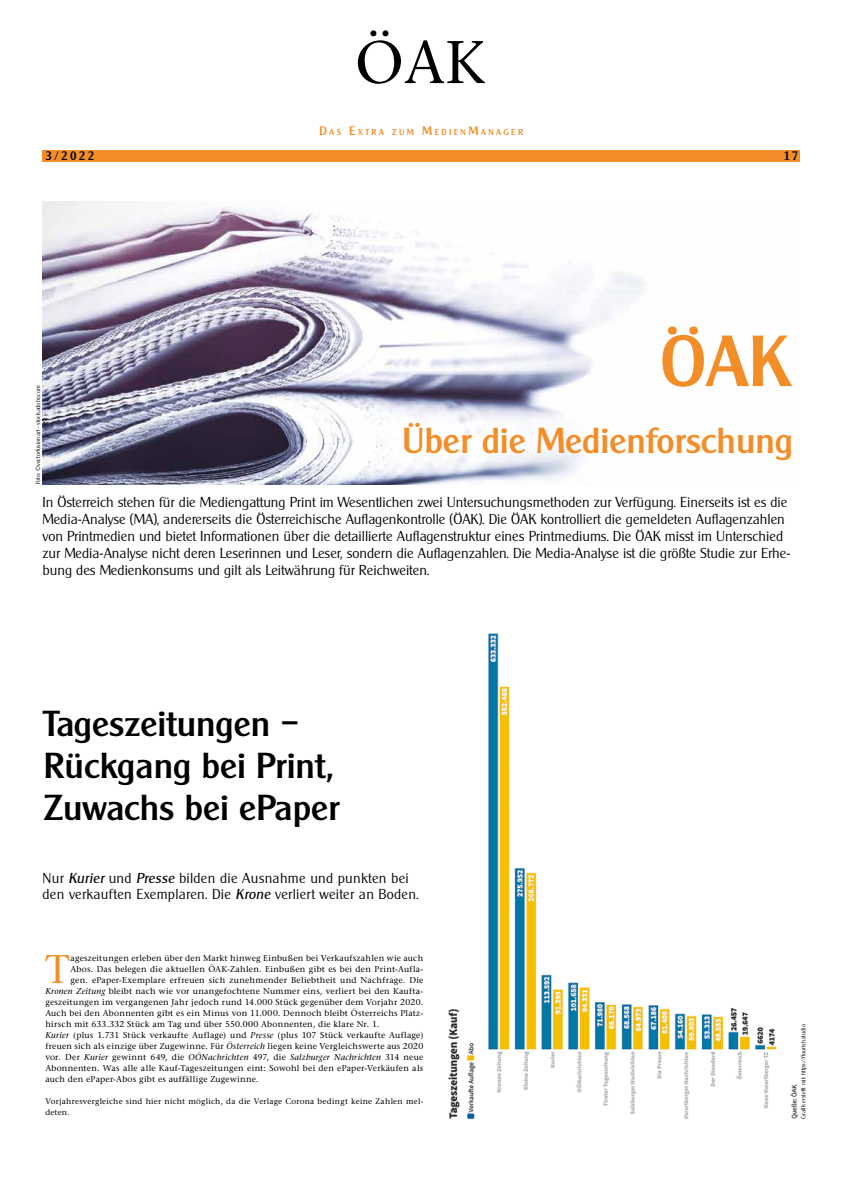
<style>
.page{position:relative;width:842px;height:1180px;background:#fff}
.page>*{position:absolute;margin:0;border:0;box-sizing:border-box;transform-origin:0 0}
.t1{font:500 70px "Cleargothic";color:#f28d28}
.t2{font:60px "Stone Serif";color:#000}
.t3{font:39.9px "Stone Serif";color:#f28d28}
.t4{font:500 35px/42px "Cleargothic";color:#000}
.t5{font:500 35px "Cleargothic";color:#f28d28}
.t6{font:300 14px/16.8px "Cleargothic";color:#000}
.t7{font:300 14px/16.8px "Cleargothic";letter-spacing:.02em;color:#000}
.t8{font:500 12px "Cleargothic";letter-spacing:.2em;color:#000}
.t9{font:8.5px "Stone Serif";letter-spacing:.03em;color:#000}
.t10{font:italic 8.5px "Stone Serif";letter-spacing:.025em;color:#000}
.t11{font:500 8.4px "Cleargothic";letter-spacing:.285em;color:#f28d28}
.t12{font:8px/11px "Stone Serif";letter-spacing:.03em;color:#000}
.t13{font:300 6px "Cleargothic";color:#000}
.s1{font-size:12px}
.s2{font-weight:400;font-style:italic}
.s3{font-style:italic}
.s4{font-style:normal}
</style>
<div class="page">
<div style="left:43px;top:151px;width:757px;height:11px;background:#f28d28"></div>
<img style="left:43px;top:201px;width:601px;height:283px">
<img style="left:448px;top:633px;width:350px;height:487px">
<h2 class="t2" style="left:355px;top:25px;width:132px">ÖAK</h2>
<p class="t11" style="left:319px;top:127px;width:205px"><span class="s1">D</span>AS <span class="s1">E</span>XTRA ZUM <span class="s1">M</span>ED IEN<span class="s1">M</span>ANAGER</p>
<h3 class="t8" style="left:46px;top:149px;width:50px">3/2022</h3>
<h3 class="t8" style="left:784px;top:149px;width:16px">17</h3>
<h1 class="t1" style="left:660px;top:319px;width:132px">ÖAK</h1>
<h3 class="t5" style="left:402px;top:419px;width:392px">Über die Medienforschung</h3>
<p class="t6" style="left:43px;top:494px;width:749px">In Österreich stehen für die Mediengattung Print im Wesentlichen zwei Untersuchungsmethoden zur Verfügung. Einerseits ist es die Media-Analyse (MA), andererseits die Österreichische Auflagenkontrolle (ÖAK). Die ÖAK kontrolliert die gemeldeten Auflagenzahlen von Printmedien und bietet Informationen über die detaillierte Auflagenstruktur eines Printmediums. Die ÖAK misst im Unterschied zur Media-Analyse nicht deren Leserinnen und Leser, sondern die Auflagenzahlen. Die Media-Analyse ist die größte Studie zur Erhe&shy;bung des Medienkonsums und gilt als Leitwährung für Reichweiten.</p>
<p class="t13" style="left:34px;top:484px;width:100px;rotate:-90deg">Foto: ©vectorfusionart - stock.adobe.com</p>
<h3 class="t4" style="left:44px;top:702px;width:297px">Tageszeitungen –<br>Rückgang bei Print,<br>Zuwachs bei ePaper</h3>
<h3 class="t7" style="left:43px;top:869px;width:378px">Nur <span class="s2">Kurier</span> und <span class="s2">Presse</span> bilden die Ausnahme und punkten bei den verkauften Exemplaren. Die <span class="s2">Krone</span> verliert weiter an Boden.</h3>
<h3 class="t3" style="left:45px;top:944px;width:26px">T</h3>
<p class="t9" style="left:71px;top:952px;width:354px">ageszeitungen erleben über den Markt hinweg Einbußen bei Verkaufszahlen wie auch</p>
<p class="t9" style="left:71px;top:963px;width:354px">Abos. Das belegen die aktuellen ÖAK-Zahlen. Einbußen gibt es bei den Print-Aufla-</p>
<p class="t9" style="left:71px;top:974px;width:354px">gen. ePaper-Exemplare erfreuen sich zunehmender Beliebtheit und Nachfrage. Die</p>
<p class="t9" style="left:45px;top:985px;width:379px"><span class="s3">Kronen Zeitung</span> bleibt nach wie vor unangefochtene Nummer eins, verliert bei den Kaufta-</p>
<p class="t9" style="left:45px;top:996px;width:379px">geszeitungen im vergangenen Jahr jedoch rund 14.000 Stück gegenüber dem Vorjahr 2020.</p>
<p class="t9" style="left:45px;top:1007px;width:379px">Auch bei den Abonnenten gibt es ein Minus von 11.000. Dennoch bleibt Österreichs Platz-</p>
<p class="t9" style="left:45px;top:1018px;width:335px">hirsch mit 633.332 Stück am Tag und über 550.000 Abonnenten, die klare Nr. 1.</p>
<p class="t9" style="left:45px;top:1029px;width:379px"><span class="s3">Kurier</span> (plus 1.731 Stück verkaufte Auflage) und <span class="s3">Presse</span> (plus 107 Stück verkaufte Auflage)</p>
<p class="t9" style="left:45px;top:1040px;width:379px">freuen sich als einzige über Zugewinne. Für <span class="s3">Österreich</span> liegen keine Vergleichswerte aus 2020</p>
<p class="t10" style="left:45px;top:1051px;width:379px"><span class="s4">vor. Der</span> Kurier <span class="s4">gewinnt 649, die</span> OÖNachrichten <span class="s4">497, die</span> Salzburger Nachrichten <span class="s4">314 neue</span></p>
<p class="t9" style="left:45px;top:1062px;width:379px">Abonnenten. Was alle alle Kauf-Tageszeitungen eint: Sowohl bei den ePaper-Verkäufen als</p>
<p class="t9" style="left:45px;top:1073px;width:215px">auch den ePaper-Abos gibt es auffällige Zugewinne.</p>
<p class="t12" style="left:45px;top:1095px;width:379px">Vorjahresvergleiche sind hier nicht möglich, da die Verlage Corona bedingt keine Zahlen mel&shy;deten.</p>
<p class="t13" style="left:800px;top:1118px;width:96px;rotate:-90deg">Grafik erstellt mit: https://flourish.studio</p>
</div>
